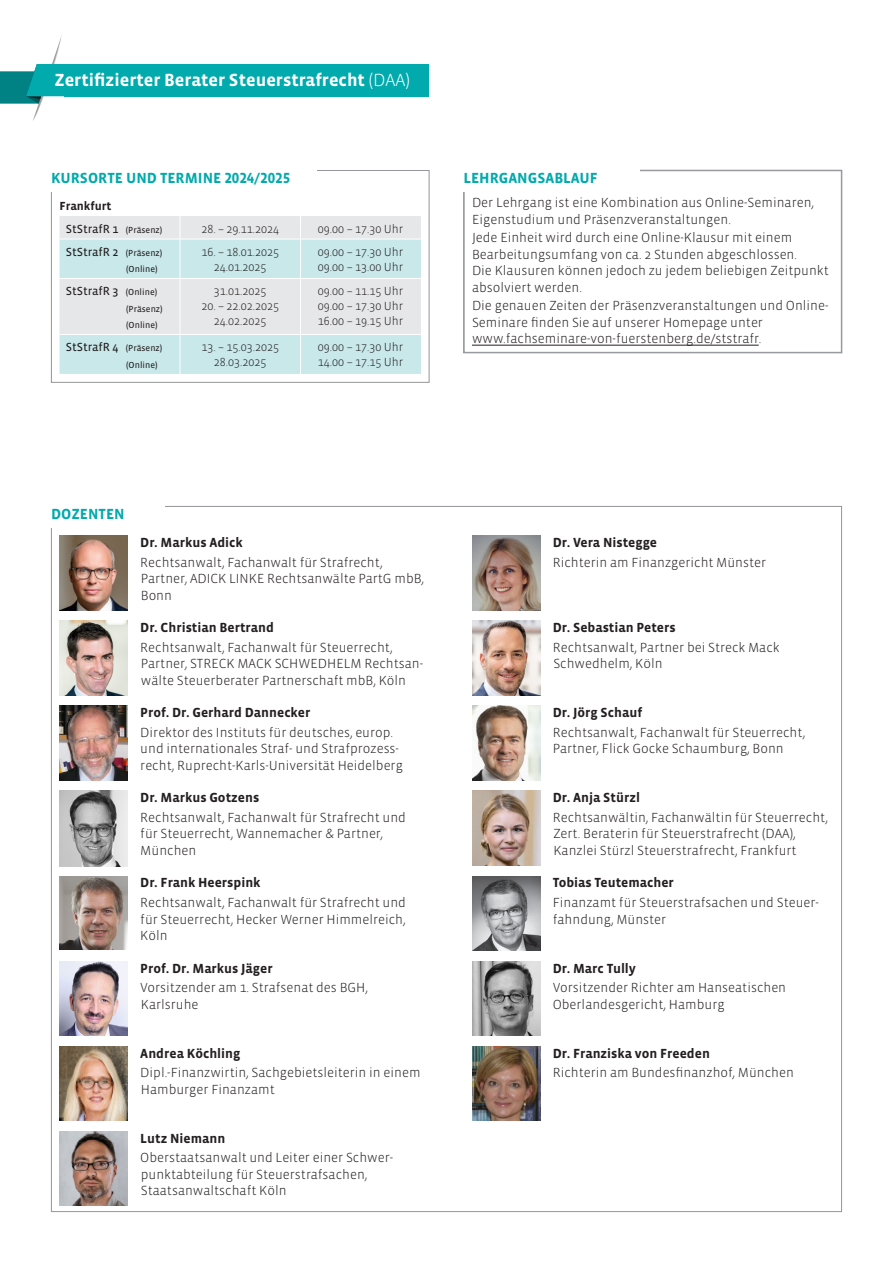
<style>
.page{position:relative;width:893px;height:1263px;background:#fff}
.page>*{position:absolute;margin:0;border:0;box-sizing:border-box;transform-origin:0 0}
.t1{font:700 18px "Vista Sans OTCE";color:#fff}
.Head_Schrift_geraste{font:700 15px "Vista Sans OTCE";color:#00aaad}
.Bezeichnung_1{font:300 13.5px/16.5px "Vista Sans OTCE";color:#231f20}
.Head_Schrift_geraste-2{font:300 13.5px/16.5px "Vista Sans OTCE";color:#231f20}
.Name_1{font:700 13.5px "Vista Sans OTCE";color:#231f20}
.Fliesstext_Pfeil{font:300 12px "Vista Sans OTCE";color:#231f20}
.Fliesstext_Pfeil-2{font:12px "Vista Sans OTCE";color:#231f20}
.Head_Schrift_geraste-3{font:700 12px "Vista Sans OTCE";color:#231f20}
.Fliesstext_Pfeil-3{font:9px "Vista Sans OTCE";color:#231f20}
.s1{font-weight:300}
.s2{font-size:9px}
</style>
<div class="page">
<svg style="left:0;top:35px;width:110px;height:86px"></svg>
<div style="left:64px;top:64px;width:365px;height:32px;background:#00aaad"></div>
<div style="left:51px;top:170px;width:378px;height:213px;border:1px solid #939598"></div>
<div style="left:49px;top:166px;width:268px;height:25px;background:#fff"></div>
<div style="left:60px;top:335px;width:361px;height:39px;background:#c8e8ea"></div>
<svg style="left:60px;top:216px;width:361px;height:118px;background:#dce7e9"></svg>
<hr style="left:60px;top:239px;width:120px;height:1px;background:#fff">
<hr style="left:180px;top:239px;width:120px;height:1px;background:#fff">
<hr style="left:180px;top:239px;width:1px;height:39px;background:#fff">
<hr style="left:300px;top:239px;width:121px;height:1px;background:#fff">
<hr style="left:300px;top:239px;width:1px;height:39px;background:#fff">
<hr style="left:60px;top:278px;width:120px;height:1px;background:#fff">
<hr style="left:180px;top:278px;width:120px;height:1px;background:#fff">
<hr style="left:180px;top:279px;width:1px;height:55px;background:#fff">
<hr style="left:300px;top:278px;width:121px;height:1px;background:#fff">
<hr style="left:300px;top:279px;width:1px;height:55px;background:#fff">
<hr style="left:180px;top:335px;width:1px;height:39px;background:#fff">
<hr style="left:300px;top:335px;width:1px;height:39px;background:#fff">
<svg style="left:463px;top:170px;width:379px;height:183px"></svg>
<hr style="left:472px;top:345px;width:287px;height:1px;background:#231f20">
<div style="left:461px;top:166px;width:179px;height:25px;background:#fff"></div>
<img style="left:60px;top:706px;width:68px;height:74px">
<img style="left:60px;top:791px;width:68px;height:75px">
<img style="left:60px;top:876px;width:68px;height:74px">
<img style="left:60px;top:536px;width:68px;height:74px">
<img style="left:60px;top:961px;width:68px;height:75px">
<img style="left:60px;top:1046px;width:68px;height:75px">
<img style="left:60px;top:1131px;width:68px;height:75px">
<img style="left:472px;top:706px;width:68px;height:74px">
<img style="left:472px;top:876px;width:68px;height:74px">
<img style="left:472px;top:961px;width:68px;height:75px">
<img style="left:472px;top:791px;width:68px;height:74px">
<img style="left:472px;top:1046px;width:68px;height:75px">
<img style="left:472px;top:621px;width:68px;height:74px">
<img style="left:472px;top:536px;width:68px;height:74px">
<img style="left:60px;top:621px;width:68px;height:74px">
<h1 class="t1" style="left:54px;top:70px;width:357px">Zertifizierter Berater Steuerstrafrecht <span class="s1">(DAA)</span></h1>
<p class="Head_Schrift_geraste" style="left:51px;top:169px;width:241px">KURSORTE UND TERMINE 2024/2025</p>
<p class="Head_Schrift_geraste-3" style="left:60px;top:199px;width:54px">Frankfurt</p>
<p class="Fliesstext_Pfeil-2" style="left:66px;top:222px;width:98px">StStrafR 1 <span class="s2">(Präsenz)</span></p>
<p class="Fliesstext_Pfeil" style="left:201px;top:222px;width:79px">28. – 29.11.2024</p>
<p class="Fliesstext_Pfeil" style="left:318px;top:222px;width:87px">09.00 – 17.30 Uhr</p>
<p class="Fliesstext_Pfeil-2" style="left:66px;top:245px;width:98px">StStrafR 2 <span class="s2">(Präsenz)</span></p>
<p class="Fliesstext_Pfeil-3" style="left:126px;top:264px;width:33px">(Online)</p>
<p class="Fliesstext_Pfeil" style="left:318px;top:245px;width:87px">09.00 – 17.30 Uhr</p>
<p class="Fliesstext_Pfeil" style="left:318px;top:260px;width:87px">09.00 – 13.00 Uhr</p>
<p class="Fliesstext_Pfeil" style="left:201px;top:245px;width:79px">16. – 18.01.2025</p>
<p class="Fliesstext_Pfeil" style="left:214px;top:260px;width:54px">24.01.2025</p>
<p class="Fliesstext_Pfeil-2" style="left:66px;top:284px;width:93px">StStrafR 3 <span class="s2">(Online)</span></p>
<p class="Fliesstext_Pfeil-3" style="left:126px;top:303px;width:38px">(Präsenz)</p>
<p class="Fliesstext_Pfeil-3" style="left:126px;top:320px;width:33px">(Online)</p>
<p class="Fliesstext_Pfeil-2" style="left:66px;top:340px;width:98px">StStrafR 4 <span class="s2">(Präsenz)</span></p>
<p class="Fliesstext_Pfeil-3" style="left:126px;top:359px;width:33px">(Online)</p>
<p class="Fliesstext_Pfeil" style="left:214px;top:284px;width:54px">31.01.2025</p>
<p class="Fliesstext_Pfeil" style="left:201px;top:299px;width:79px">20. – 22.02.2025</p>
<p class="Fliesstext_Pfeil" style="left:214px;top:314px;width:54px">24.02.2025</p>
<p class="Fliesstext_Pfeil" style="left:201px;top:340px;width:79px">13. – 15.03.2025</p>
<p class="Fliesstext_Pfeil" style="left:214px;top:355px;width:54px">28.03.2025</p>
<p class="Fliesstext_Pfeil" style="left:318px;top:284px;width:87px">09.00 – 11.15 Uhr</p>
<p class="Fliesstext_Pfeil" style="left:318px;top:299px;width:87px">09.00 – 17.30 Uhr</p>
<p class="Fliesstext_Pfeil" style="left:318px;top:314px;width:87px">16.00 – 19.15 Uhr</p>
<p class="Fliesstext_Pfeil" style="left:318px;top:340px;width:87px">09.00 – 17.30 Uhr</p>
<p class="Fliesstext_Pfeil" style="left:318px;top:355px;width:87px">14.00 – 17.15 Uhr</p>
<p class="Head_Schrift_geraste" style="left:463px;top:169px;width:136px">LEHRGANGSABLAUF</p>
<p class="Head_Schrift_geraste-2" style="left:472px;top:194px;width:344px">Der Lehrgang ist eine Kombination aus Online-Seminaren,<br>Eigenstudium und Präsenzveranstaltungen.</p>
<p class="Head_Schrift_geraste-2" style="left:472px;top:229px;width:358px">Jede Einheit wird durch eine Online-Klausur mit einem Bearbeitungsumfang von ca. 2 Stunden abgeschlossen.<br>Die Klausuren können jedoch zu jedem beliebigen Zeitpunkt absolviert werden.</p>
<p class="Head_Schrift_geraste-2" style="left:472px;top:297px;width:358px">Die genauen Zeiten der Präsenzveranstaltungen und Online-<br>Seminare finden Sie auf unserer Homepage unter www.fachseminare-von-fuerstenberg.de/ststrafr.</p>
<p class="Head_Schrift_geraste" style="left:51px;top:505px;width:75px">DOZENTEN</p>
<p class="Name_1" style="left:140px;top:535px;width:104px">Dr. Markus Adick</p>
<p class="Bezeichnung_1" style="left:140px;top:554px;width:285px">Rechtsanwalt, Fachanwalt für Strafrecht,<br>Partner, ADICK LINKE Rechtsanwälte PartG mbB,<br>Bonn</p>
<p class="Name_1" style="left:140px;top:620px;width:135px">Dr. Christian Bertrand</p>
<p class="Bezeichnung_1" style="left:140px;top:639px;width:284px">Rechtsanwalt, Fachanwalt für Steuerrecht,<br>Partner, STRECK MACK SCHWEDHELM Rechtsan&shy;wälte Steuerberater Partnerschaft mbB, Köln</p>
<p class="Name_1" style="left:140px;top:705px;width:172px">Prof. Dr. Gerhard Dannecker</p>
<p class="Bezeichnung_1" style="left:140px;top:724px;width:254px">Direktor des Instituts für deutsches, europ.</p>
<p class="Bezeichnung_1" style="left:140px;top:740px;width:260px">und internationales Straf- und Strafprozess-</p>
<p class="Bezeichnung_1" style="left:140px;top:757px;width:264px">recht, Ruprecht-Karls-Universität Heidelberg</p>
<p class="Name_1" style="left:140px;top:790px;width:120px">Dr. Markus Gotzens</p>
<p class="Bezeichnung_1" style="left:140px;top:809px;width:267px">Rechtsanwalt, Fachanwalt für Strafrecht und</p>
<p class="Bezeichnung_1" style="left:140px;top:825px;width:244px">für Steuerrecht, Wannemacher &amp; Partner,</p>
<p class="Bezeichnung_1" style="left:140px;top:842px;width:58px">München</p>
<p class="Name_1" style="left:140px;top:875px;width:122px">Dr. Frank Heerspink</p>
<p class="Bezeichnung_1" style="left:140px;top:894px;width:267px">Rechtsanwalt, Fachanwalt für Strafrecht und</p>
<p class="Bezeichnung_1" style="left:140px;top:910px;width:267px">für Steuerrecht, Hecker Werner Himmelreich,</p>
<p class="Bezeichnung_1" style="left:140px;top:927px;width:29px">Köln</p>
<p class="Name_1" style="left:140px;top:960px;width:134px">Prof. Dr. Markus Jäger</p>
<p class="Bezeichnung_1" style="left:140px;top:979px;width:229px">Vorsitzender am 1. Strafsenat des BGH,<br>Karlsruhe</p>
<p class="Name_1" style="left:140px;top:1045px;width:102px">Andrea Köchling</p>
<p class="Bezeichnung_1" style="left:140px;top:1064px;width:282px">Dipl.-Finanzwirtin, Sachgebietsleiterin in einem<br>Hamburger Finanzamt</p>
<p class="Name_1" style="left:140px;top:1130px;width:87px">Lutz Niemann</p>
<p class="Bezeichnung_1" style="left:140px;top:1149px;width:254px">Oberstaatsanwalt und Leiter einer Schwer&shy;punktabteilung für Steuerstrafsachen,<br>Staatsanwaltschaft Köln</p>
<p class="Name_1" style="left:553px;top:535px;width:106px">Dr. Vera Nistegge</p>
<p class="Bezeichnung_1" style="left:553px;top:554px;width:215px">Richterin am Finanzgericht Münster</p>
<p class="Name_1" style="left:553px;top:620px;width:124px">Dr. Sebastian Peters</p>
<p class="Bezeichnung_1" style="left:553px;top:639px;width:228px">Rechtsanwalt, Partner bei Streck Mack<br>Schwedhelm, Köln</p>
<p class="Name_1" style="left:553px;top:705px;width:91px">Dr. Jörg Schauf</p>
<p class="Bezeichnung_1" style="left:553px;top:724px;width:254px">Rechtsanwalt, Fachanwalt für Steuerrecht,</p>
<p class="Bezeichnung_1" style="left:553px;top:740px;width:233px">Partner, Flick Gocke Schaumburg, Bonn</p>
<p class="Name_1" style="left:553px;top:790px;width:89px">Dr. Anja Stürzl</p>
<p class="Bezeichnung_1" style="left:553px;top:809px;width:277px">Rechtsanwältin, Fachanwältin für Steuerrecht,<br>Zert. Beraterin für Steuerstrafrecht (DAA),<br>Kanzlei Stürzl Steuerstrafrecht, Frankfurt</p>
<p class="Name_1" style="left:553px;top:875px;width:123px">Tobias Teutemacher</p>
<p class="Bezeichnung_1" style="left:553px;top:894px;width:268px">Finanzamt für Steuerstrafsachen und Steuer-</p>
<p class="Bezeichnung_1" style="left:553px;top:910px;width:115px">fahndung, Münster</p>
<p class="Name_1" style="left:553px;top:960px;width:85px">Dr. Marc Tully</p>
<p class="Bezeichnung_1" style="left:553px;top:979px;width:235px">Vorsitzender Richter am Hanseatischen</p>
<p class="Bezeichnung_1" style="left:553px;top:996px;width:173px">Oberlandesgericht, Hamburg</p>
<p class="Name_1" style="left:553px;top:1045px;width:159px">Dr. Franziska von Freeden</p>
<p class="Bezeichnung_1" style="left:553px;top:1064px;width:243px">Richterin am Bundesfinanzhof, München</p>
</div>
